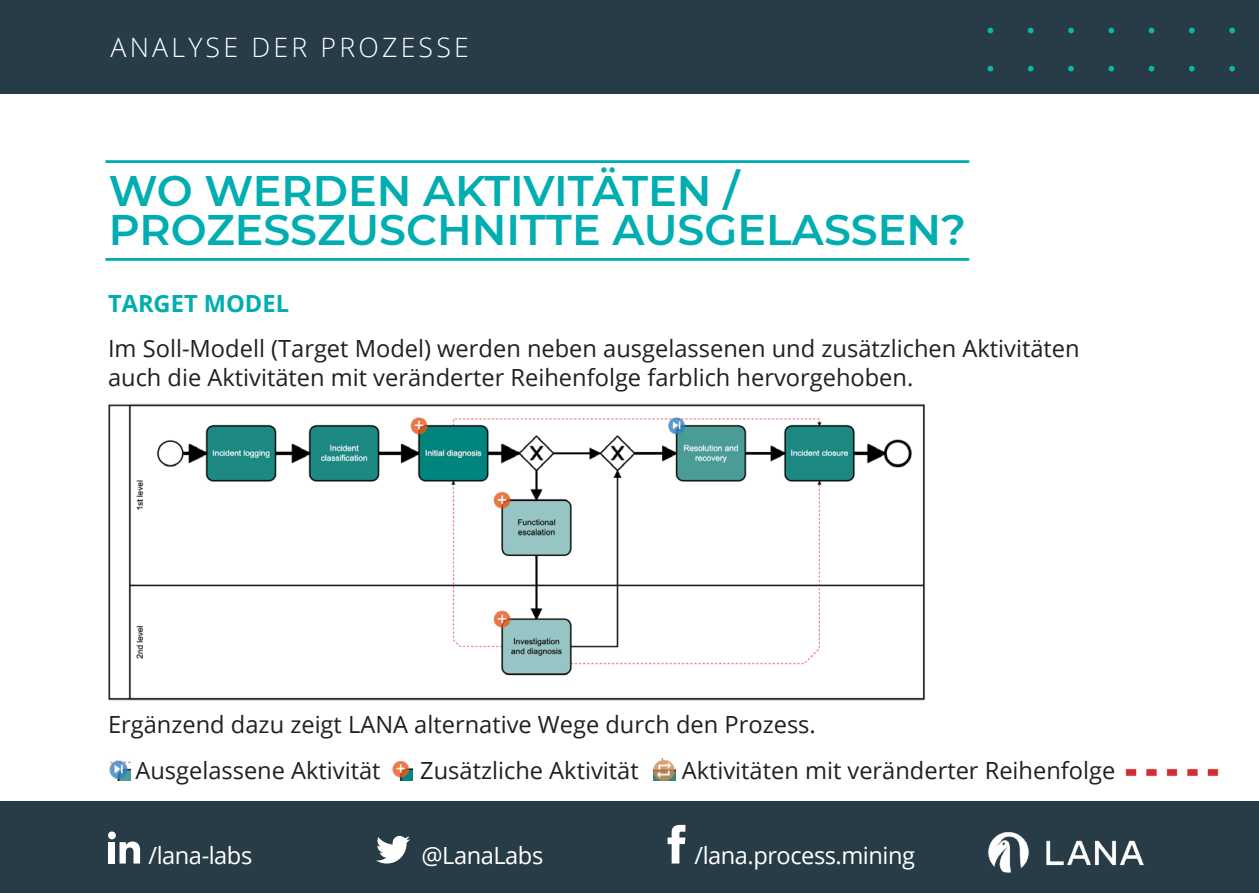
<style>
.page{position:relative;width:1259px;height:893px;background:#fff}
.page>*{position:absolute;margin:0;border:0;box-sizing:border-box;transform-origin:0 0}
.t1{font:600 42.6px/39px "Montserrat";color:#00adb0}
.t2{font:300 26.7px "Open Sans";letter-spacing:.12em;color:#fff}
.t3{font:23.7px/28.5px "Open Sans";color:#231f20}
.t4{font:23.7px "Open Sans";letter-spacing:-.02em;color:#fff}
.t5{font:700 23.7px "Open Sans";color:#00adb0}
</style>
<div class="page">
<div style="left:0;top:0;width:1259px;height:94px;background:#273c47"></div>
<svg style="left:1229px;top:28px;width:6px;height:5px"></svg>
<svg style="left:1189px;top:28px;width:5px;height:5px"></svg>
<svg style="left:1148px;top:28px;width:6px;height:5px"></svg>
<svg style="left:1108px;top:28px;width:6px;height:5px"></svg>
<svg style="left:1068px;top:28px;width:6px;height:5px"></svg>
<svg style="left:1027px;top:28px;width:6px;height:5px"></svg>
<svg style="left:987px;top:28px;width:6px;height:5px"></svg>
<svg style="left:1229px;top:66px;width:6px;height:6px"></svg>
<svg style="left:1189px;top:66px;width:5px;height:6px"></svg>
<svg style="left:1148px;top:66px;width:6px;height:6px"></svg>
<svg style="left:1108px;top:66px;width:6px;height:6px"></svg>
<svg style="left:1068px;top:66px;width:6px;height:6px"></svg>
<svg style="left:1027px;top:66px;width:6px;height:6px"></svg>
<svg style="left:987px;top:66px;width:6px;height:6px"></svg>
<div style="left:0;top:802px;width:1259px;height:91px;background:#273c47"></div>
<svg style="left:376px;top:836px;width:34px;height:27px"></svg>
<div style="left:109px;top:842px;width:6px;height:21px;background:#fff"></div>
<div style="left:108px;top:831px;width:8px;height:8px;background:#fff;border-radius:50%"></div>
<svg style="left:119px;top:841px;width:21px;height:22px"></svg>
<svg style="left:667px;top:825px;width:18px;height:38px"></svg>
<img style="left:988px;top:832px;width:156px;height:41px">
<hr style="left:105px;top:258px;width:864px;height:3px;background:#00adb0">
<hr style="left:105px;top:160px;width:864px;height:3px;background:#00adb0">
<img style="left:108px;top:403px;width:818px;height:297px">
<img style="left:108px;top:760px;width:23px;height:20px">
<img style="left:392px;top:761px;width:20px;height:19px">
<img style="left:654px;top:759px;width:21px;height:21px">
<img style="left:1125px;top:768px;width:94px;height:9px">
<p class="t2" style="left:111px;top:29px;width:360px">ANALYSE DER PROZESSE</p>
<p class="t1" style="left:109px;top:170px;width:858px">WO WERDEN AKTIVITÄTEN /<br>PROZESSZUSCHNITTE AUSGELASSEN?</p>
<p class="t5" style="left:108px;top:287px;width:182px">TARGET MODEL</p>
<p class="t3" style="left:108px;top:334px;width:973px">Im Soll-Modell (Target Model) werden neben ausgelassenen und zusätzlichen Aktivitäten auch die Aktivitäten mit veränderter Reihenfolge farblich hervorgehoben.</p>
<p class="t3" style="left:108px;top:710px;width:709px">Ergänzend dazu zeigt LANA alternative Wege durch den Prozess.</p>
<p class="t3" style="left:120px;top:755px;width:996px">• Ausgelassene Aktivität • Zusätzliche Aktivität • Aktivitäten mit veränderter Reihenfolge</p>
<p class="t4" style="left:149px;top:839px;width:105px">/lana-labs</p>
<p class="t4" style="left:421px;top:839px;width:123px">@LanaLabs</p>
<p class="t4" style="left:694px;top:839px;width:222px">/lana.process.mining</p>
</div>
